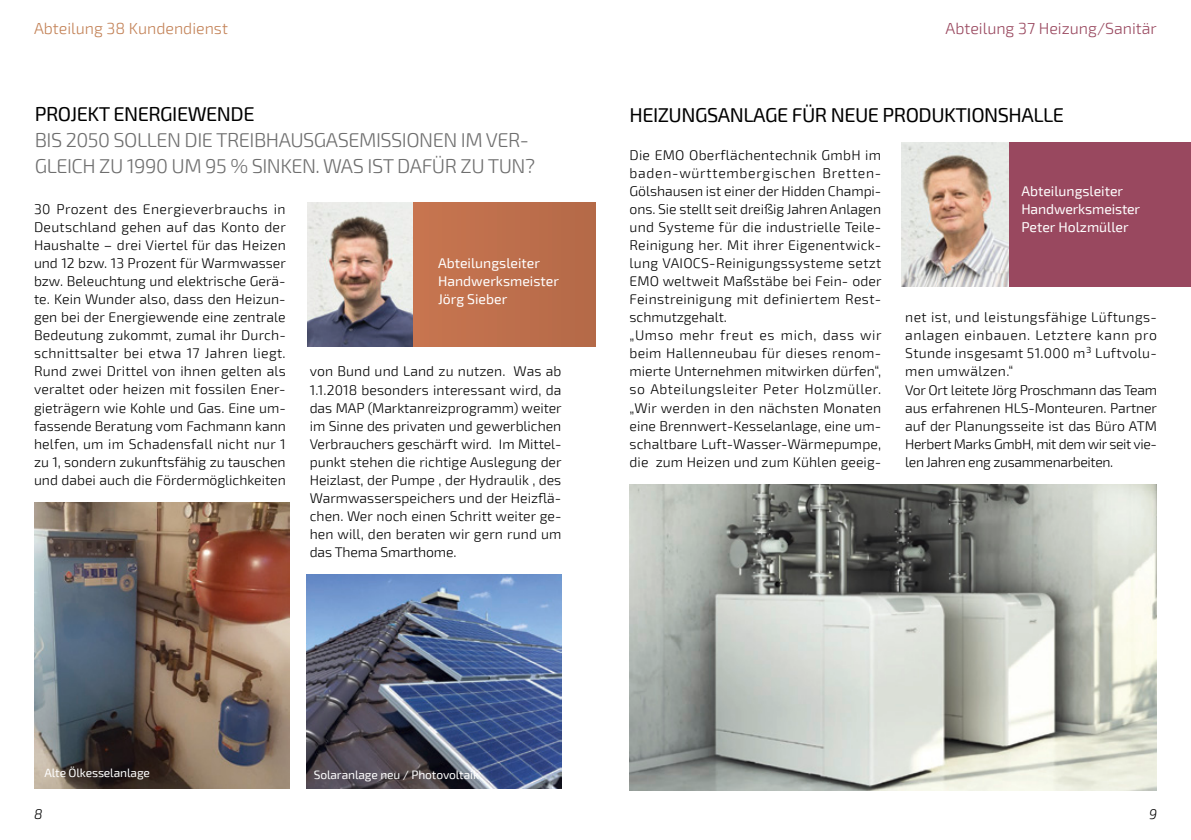
<style>
.page{position:relative;width:1191px;height:840px;background:#fff}
.page>*{position:absolute;margin:0;border:0;box-sizing:border-box;transform-origin:0 0}
.t1{font:300 20px/26px "Exo 2";letter-spacing:-.025em;color:#6e6e6e}
.t2{font:20px "Exo 2";letter-spacing:-.025em;color:#000}
.t3{font:300 16px "Exo 2";color:#99485f}
.t4{font:300 16px "Exo 2";color:#c38257}
.t5{font:300 14px/18px "Exo 2";letter-spacing:.005em;color:#000;text-align:justify}
.t6{font:14px/18px "Exo 2";color:#fff}
.t7{font:italic 300 14px "Exo 2";color:#000}
.t8{font:12px "Exo 2";letter-spacing:-.01em;color:#fff}
</style>
<div class="page">
<div style="left:986px;top:142px;width:205px;height:144px;background:#99485f"></div>
<img style="left:901px;top:142px;width:107px;height:144px">
<div style="left:309px;top:202px;width:286px;height:144px;background:#be6f4c"></div>
<img style="left:307px;top:202px;width:105px;height:144px">
<img style="left:34px;top:502px;width:255px;height:286px">
<img style="left:306px;top:574px;width:255px;height:214px">
<img style="left:629px;top:484px;width:528px;height:306px">
<p class="t4" style="left:34px;top:19px;width:195px">Abteilung 38 Kundendienst</p>
<p class="t3" style="left:945px;top:19px;width:213px">Abteilung 37 Heizung/Sanitär</p>
<h1 class="t2" style="left:35px;top:102px;width:221px">PROJEKT ENERGIEWENDE</h1>
<h1 class="t1" style="left:35px;top:127px;width:502px">BIS 2050 SOLLEN DIE TREIBHAUSGASEMISSIONEN IM VER-<br>GLEICH ZU 1990 UM 95 % SINKEN. WAS IST DAFÜR ZU TUN?</h1>
<p class="t5" style="left:34px;top:200px;width:253px">30 Prozent des Energieverbrauchs in Deutschland gehen auf das Konto der Haushalte – drei Viertel für das Heizen und 12 bzw. 13 Prozent für Warmwasser bzw. Beleuchtung und elektrische Gerä&shy;te. Kein Wunder also, dass den Heizun&shy;gen bei der Energiewende eine zentrale Bedeutung zukommt, zumal ihr Durch&shy;schnittsalter bei etwa 17 Jahren liegt.<br>Rund zwei Drittel von ihnen gelten als veraltet oder heizen mit fossilen Ener&shy;gieträgern wie Kohle und Gas. Eine um&shy;fassende Beratung vom Fachmann kann helfen, um im Schadensfall nicht nur 1 zu 1, sondern zukunftsfähig zu tauschen und dabei auch die Fördermöglichkeiten</p>
<p class="t6" style="left:438px;top:254px;width:122px">Abteilungsleiter<br>Handwerksmeister<br>Jörg Sieber</p>
<p class="t5" style="left:310px;top:362px;width:253px">von Bund und Land zu nutzen. Was ab 1.1.2018 besonders interessant wird, da das MAP (Marktanreizprogramm) weiter im Sinne des privaten und gewerblichen Verbrauchers geschärft wird. Im Mittel&shy;punkt stehen die richtige Auslegung der Heizlast, der Pumpe , der Hydraulik , des Warmwasserspeichers und der Heizflä&shy;chen. Wer noch einen Schritt weiter ge&shy;hen will, den beraten wir gern rund um das Thema Smarthome.</p>
<h1 class="t2" style="left:629px;top:103px;width:436px">HEIZUNGSANLAGE FÜR NEUE PRODUKTIONSHALLE</h1>
<p class="t5" style="left:629px;top:146px;width:254px;text-align:left">Die EMO Oberflächentechnik GmbH im baden-württembergischen Bretten-Gölshausen ist einer der Hidden Champi&shy;ons. Sie stellt seit dreißig Jahren Anlagen und Systeme für die industrielle Teile-Reinigung her. Mit ihrer Eigenentwick&shy;lung VAIOCS-Reinigungssysteme setzt EMO weltweit Maßstäbe bei Fein- oder Feinstreinigung mit definiertem Rest&shy;schmutzgehalt.<br>„Umso mehr freut es mich, dass wir beim Hallenneubau für dieses renom&shy;mierte Unternehmen mitwirken dürfen“, so Abteilungsleiter Peter Holzmüller. „Wir werden in den nächsten Monaten eine Brennwert-Kesselanlage, eine um&shy;schaltbare Luft-Wasser-Wärmepumpe, die zum Heizen und zum Kühlen geeig-</p>
<p class="t6" style="left:1021px;top:182px;width:120px">Abteilungsleiter<br>Handwerksmeister<br>Peter Holzmüller</p>
<p class="t5" style="left:905px;top:308px;width:253px;text-align:left">net ist, und leistungsfähige Lüftungs&shy;anlagen einbauen. Letztere kann pro Stunde insgesamt 51.000 m³ Luftvolu&shy;men umwälzen.“<br>Vor Ort leitete Jörg Proschmann das Team aus erfahrenen HLS-Monteuren. Partner auf der Planungsseite ist das Büro ATM Herbert Marks GmbH, mit dem wir seit vie&shy;len Jahren eng zusammenarbeiten.</p>
<p class="t8" style="left:45px;top:765px;width:107px">Alte Ölkesselanlage</p>
<p class="t8" style="left:314px;top:766px;width:167px">Solaranlage neu / Photovoltaik</p>
<p class="t7" style="left:34px;top:805px;width:10px">8</p>
<p class="t7" style="left:1149px;top:805px;width:9px">9</p>
</div>
